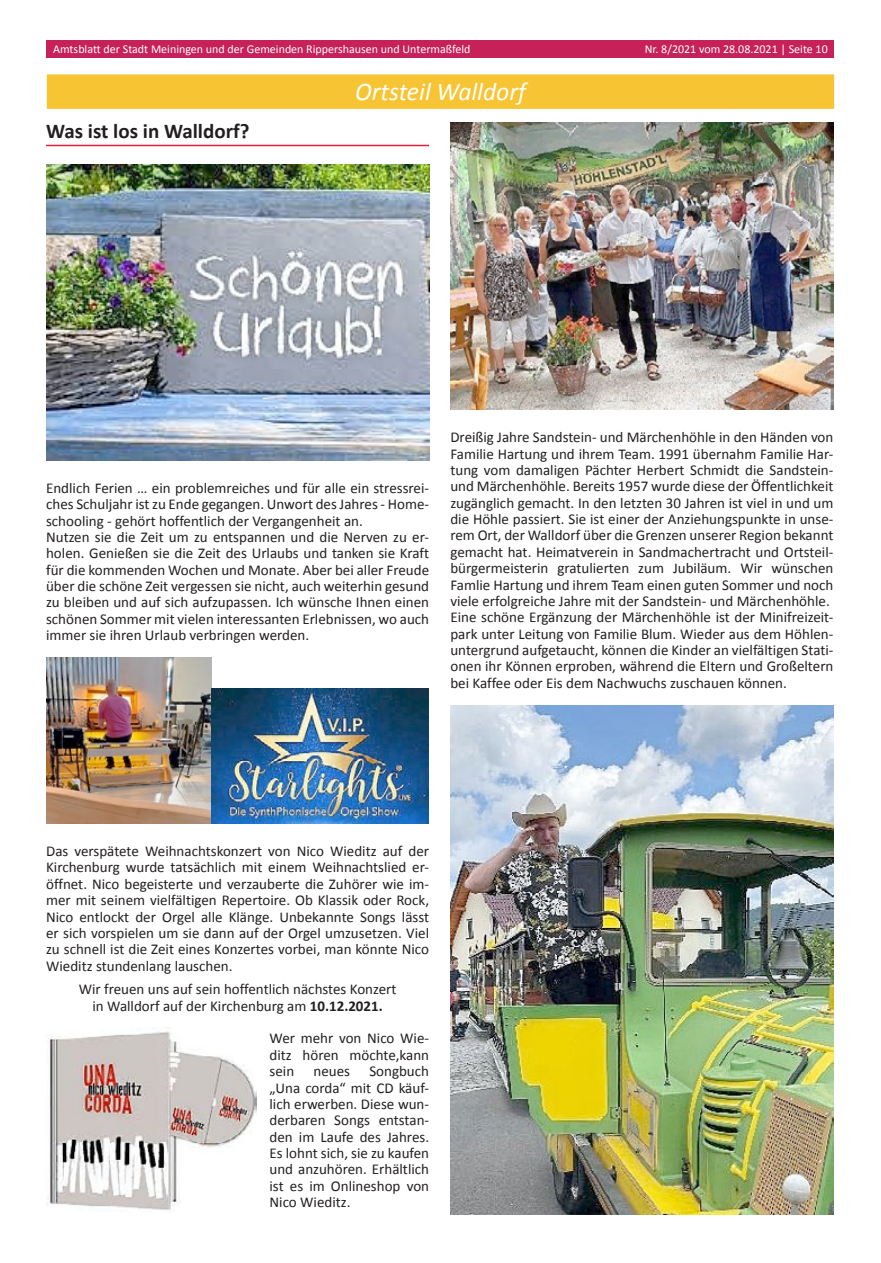
<style>
.page{position:relative;width:881px;height:1263px;background:#fff}
.page>*{position:absolute;margin:0;border:0;box-sizing:border-box;transform-origin:0 0}
.Rasterbalken_Gemeind{font:italic 25.5px "Calibri";color:#fff}
.Überschrift{font:700 21px "Calibri";color:#231f20}
.t1{font:15px/16.4px "Calibri";color:#231f20;text-align:justify}
.t2{font:12px "Calibri";color:#fff}
.s1{font-weight:700}
</style>
<div class="page">
<div style="left:47px;top:40px;width:786px;height:17px;background:#c62158"></div>
<div style="left:47px;top:74px;width:786px;height:35px;background:#f7c434"></div>
<hr style="left:46px;top:145px;width:383px;height:1px;background:#e41d3f">
<img style="left:46px;top:165px;width:383px;height:295px">
<img style="left:46px;top:658px;width:165px;height:165px">
<img style="left:211px;top:688px;width:217px;height:135px">
<img style="left:450px;top:123px;width:383px;height:287px">
<img style="left:450px;top:705px;width:383px;height:510px">
<img style="left:46px;top:1027px;width:211px;height:183px">
<p class="t2" style="left:53px;top:42px;width:418px">Amtsblatt der Stadt Meiningen und der Gemeinden Rippershausen und Untermaßfeld</p>
<p class="t2" style="left:644px;top:42px;width:184px">Nr. 8/2021 vom 28.08.2021 | Seite 10</p>
<p class="Rasterbalken_Gemeind" style="left:355px;top:75px;width:172px">Ortsteil Walldorf</p>
<p class="Überschrift" style="left:46px;top:118px;width:205px">Was ist los in Walldorf?</p>
<p class="t1" style="left:46px;top:480px;width:384px">Endlich Ferien … ein problemreiches und für alle ein stressrei&shy;ches Schuljahr ist zu Ende gegangen. Unwort des Jahres - Home&shy;schooling - gehört hoffentlich der Vergangenheit an.</p>
<p class="t1" style="left:46px;top:529px;width:384px">Nutzen sie die Zeit um zu entspannen und die Nerven zu er&shy;holen. Genießen sie die Zeit des Urlaubs und tanken sie Kraft für die kommenden Wochen und Monate. Aber bei aller Freude über die schöne Zeit vergessen sie nicht, auch weiterhin gesund zu bleiben und auf sich aufzupassen. Ich wünsche Ihnen einen schönen Sommer mit vielen interessanten Erlebnissen, wo auch immer sie ihren Urlaub verbringen werden.</p>
<p class="t1" style="left:450px;top:429px;width:384px">Dreißig Jahre Sandstein- und Märchenhöhle in den Händen von Familie Hartung und ihrem Team. 1991 übernahm Familie Har&shy;tung vom damaligen Pächter Herbert Schmidt die Sandstein&shy;und Märchenhöhle. Bereits 1957 wurde diese der Öffentlichkeit zugänglich gemacht. In den letzten 30 Jahren ist viel in und um die Höhle passiert. Sie ist einer der Anziehungspunkte in unse&shy;rem Ort, der Walldorf über die Grenzen unserer Region bekannt gemacht hat. Heimatverein in Sandmachertracht und Ortsteil&shy;bürgermeisterin gratulierten zum Jubiläum. Wir wünschen Famlie Hartung und ihrem Team einen guten Sommer und noch viele erfolgreiche Jahre mit der Sandstein- und Märchenhöhle.</p>
<p class="t1" style="left:450px;top:609px;width:384px">Eine schöne Ergänzung der Märchenhöhle ist der Minifreizeit&shy;park unter Leitung von Familie Blum. Wieder aus dem Höhlen&shy;untergrund aufgetaucht, können die Kinder an vielfältigen Stati&shy;onen ihr Können erproben, während die Eltern und Großeltern bei Kaffee oder Eis dem Nachwuchs zuschauen können.</p>
<p class="t1" style="left:46px;top:843px;width:384px">Das verspätete Weihnachtskonzert von Nico Wieditz auf der Kirchenburg wurde tatsächlich mit einem Weihnachtslied er&shy;öffnet. Nico begeisterte und verzauberte die Zuhörer wie im&shy;mer mit seinem vielfältigen Repertoire. Ob Klassik oder Rock, Nico entlockt der Orgel alle Klänge. Unbekannte Songs lässt er sich vorspielen um sie dann auf der Orgel umzusetzen. Viel zu schnell ist die Zeit eines Konzertes vorbei, man könnte Nico Wieditz stundenlang lauschen.</p>
<p class="t1" style="left:79px;top:981px;width:319px">Wir freuen uns auf sein hoffentlich nächstes Konzert</p>
<p class="t1" style="left:92px;top:998px;width:292px">in Walldorf auf der Kirchenburg am <span class="s1">10.12.2021.</span></p>
<p class="t1" style="left:269px;top:1030px;width:161px">Wer mehr von Nico Wie&shy;ditz hören möchte,kann sein</p>
<p class="t1" style="left:269px;top:1063px;width:161px;text-indent:100px">Songbuch „Una corda“ mit CD käuf&shy;lich erwerben. Diese wun&shy;derbaren Songs entstan&shy;den im Laufe des Jahres.<br>Es lohnt sich, sie zu kaufen und anzuhören. Erhältlich ist es im Onlineshop von Nico Wieditz.</p>
<p class="t1" style="left:313px;top:1063px;width:38px">neues</p>
</div>
